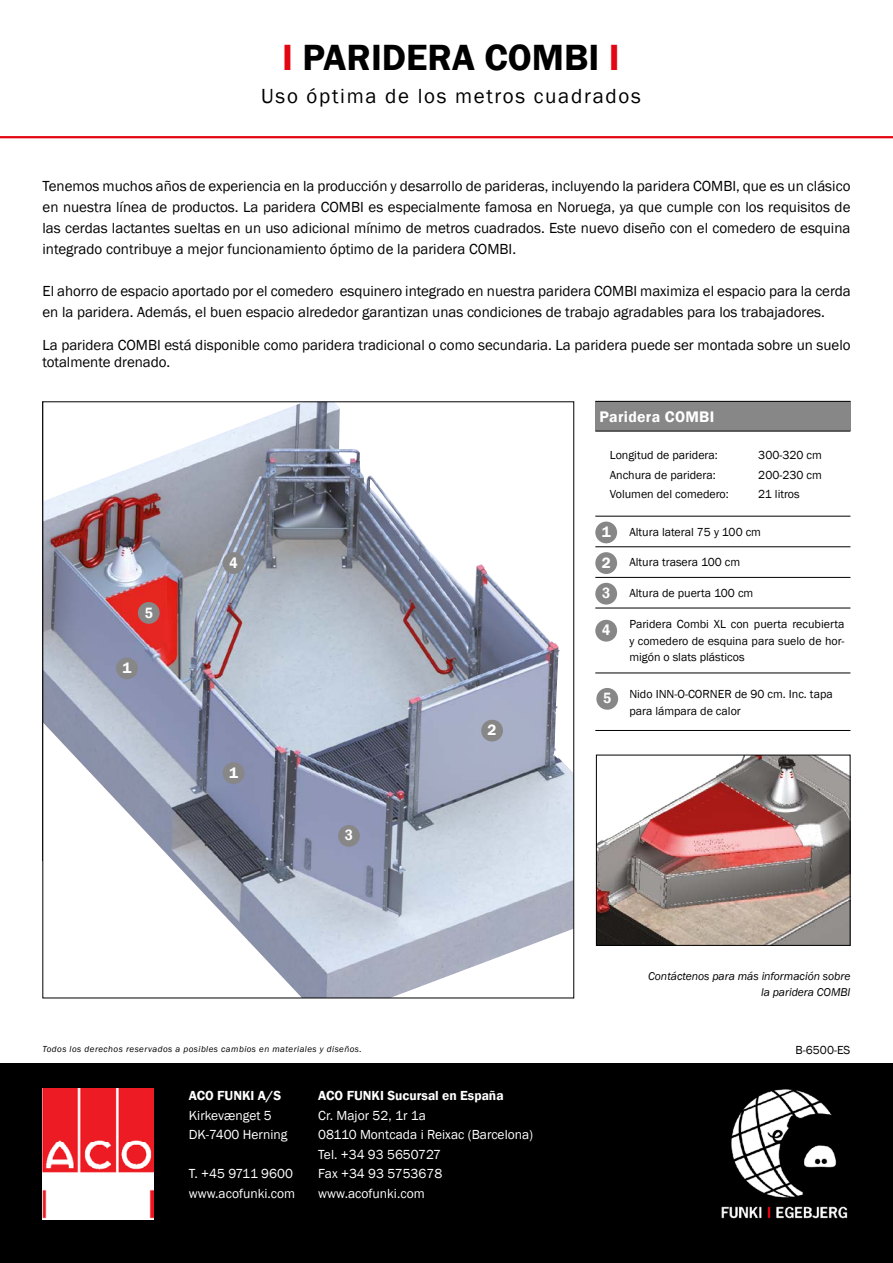
<style>
.page{position:relative;width:893px;height:1263px;background:#fff}
.page>*{position:absolute;margin:0;border:0;box-sizing:border-box;transform-origin:0 0}
.t1{font:600 37.5px "Franklin Gothic";color:#000}
.t2{font:21px "Franklin Gothic";letter-spacing:.08em;color:#000}
.t3{font:600 15.75px "Franklin Gothic";letter-spacing:.02em;color:#fff}
.t4{font:600 15.3px/30.6px "Franklin Gothic";color:#fff;text-align:justify}
.t5{font:600 15.3px "Franklin Gothic";color:#fff;scale:.9 1}
.t6{font:15px/21px "Franklin Gothic";letter-spacing:-.005em;color:#000}
.t7{font:13.5px/19.6px "Franklin Gothic";color:#fff}
.t8{font:600 13.5px "Franklin Gothic";color:#fff}
.t9{font:12px/16.5px "Franklin Gothic";color:#000;text-align:justify}
.t10{font:italic 11.7px/15.8px "Franklin Gothic";letter-spacing:-.005em;color:#000;text-align:right}
.t11{font:italic 9px "Franklin Gothic";letter-spacing:.05em;color:#000}
.s1{color:#e30613}
</style>
<div class="page">
<div style="left:0;top:1063px;width:893px;height:200px;background:#000"></div>
<img style="left:43px;top:1089px;width:110px;height:130px">
<img style="left:721px;top:1089px;width:127px;height:130px">
<hr style="left:0;top:136px;width:893px;height:2px;background:#e30613">
<img style="left:45px;top:403px;width:527px;height:593px">
<div style="left:116px;top:657px;width:22px;height:22px;background:#878787;border-radius:50%"></div>
<div style="left:223px;top:762px;width:21px;height:22px;background:#878787;border-radius:50%"></div>
<div style="left:481px;top:720px;width:22px;height:21px;background:#878787;border-radius:50%"></div>
<div style="left:338px;top:825px;width:22px;height:22px;background:#878787;border-radius:50%"></div>
<div style="left:223px;top:552px;width:21px;height:22px;background:#878787;border-radius:50%"></div>
<div style="left:138px;top:602px;width:22px;height:22px;background:#878787;border-radius:50%"></div>
<img style="left:598px;top:757px;width:250px;height:186px">
<div style="left:596px;top:755px;width:254px;height:190px;border:1px solid #000"></div>
<div style="left:595px;top:401px;width:255px;height:30px;background:#878787"></div>
<hr style="left:595px;top:401px;width:255px;height:1px;background:#000">
<hr style="left:595px;top:431px;width:255px;height:1px;background:#000">
<hr style="left:595px;top:516px;width:255px;height:1px;background:#000">
<hr style="left:595px;top:546px;width:255px;height:1px;background:#000">
<hr style="left:595px;top:577px;width:255px;height:1px;background:#000">
<hr style="left:595px;top:608px;width:255px;height:1px;background:#000">
<hr style="left:595px;top:673px;width:255px;height:1px;background:#000">
<hr style="left:595px;top:730px;width:255px;height:1px;background:#000">
<div style="left:595px;top:522px;width:22px;height:21px;background:#878787;border-radius:50%"></div>
<div style="left:595px;top:552px;width:22px;height:22px;background:#878787;border-radius:50%"></div>
<div style="left:595px;top:583px;width:22px;height:22px;background:#878787;border-radius:50%"></div>
<div style="left:595px;top:620px;width:22px;height:22px;background:#878787;border-radius:50%"></div>
<div style="left:596px;top:688px;width:22px;height:22px;background:#878787;border-radius:50%"></div>
<h1 class="t1" style="left:282px;top:34px;width:339px"><span class="s1">I</span> PARIDERA COMBI <span class="s1">I</span></h1>
<h2 class="t2" style="left:261px;top:83px;width:381px">Uso óptima de los metros cuadrados</h2>
<p class="t6" style="left:43px;top:176px;width:809px;text-align:justify">Tenemos muchos años de experiencia en la producción y desarrollo de parideras, incluyendo la paridera COMBI, que es un clásico en nuestra línea de productos. La paridera COMBI es especialmente famosa en Noruega, ya que cumple con los requisitos de las cerdas lactantes sueltas en un uso adicional mínimo de metros cuadrados. Este nuevo diseño con el comedero de esquina integrado contribuye a mejor funcionamiento óptimo de la paridera COMBI.</p>
<p class="t6" style="left:43px;top:281px;width:810px">El ahorro de espacio aportado por el comedero esquinero integrado en nuestra paridera COMBI maximiza el espacio para la cerda en la paridera. Además, el buen espacio alrededor garantizan unas condiciones de trabajo agradables para los trabajadores.</p>
<p class="t6" style="left:43px;top:337px;width:809px;line-height:16.5px">La paridera COMBI está disponible como paridera tradicional o como secundaria. La paridera puede ser montada sobre un suelo totalmente drenado.</p>
<p class="t3" style="left:600px;top:407px;width:116px">Paridera COMBI</p>
<p class="t5" style="left:145px;top:603px;width:11px">5</p>
<p class="t4" style="left:123px;top:653px;width:11px">1</p>
<p class="t5" style="left:230px;top:553px;width:11px">4</p>
<p class="t4" style="left:229px;top:757px;width:11px">1</p>
<p class="t5" style="left:345px;top:826px;width:11px">3</p>
<p class="t11" style="left:43px;top:1043px;width:321px">Todos los derechos reservados a posibles cambios en materiales y diseños.</p>
<p class="t4" style="left:488px;top:715px;width:11px">2</p>
<p class="t8" style="left:189px;top:1087px;width:94px">ACO FUNKI A/S</p>
<p class="t7" style="left:189px;top:1106px;width:100px">Kirkevænget 5<br>DK-7400 Herning</p>
<p class="t7" style="left:189px;top:1164px;width:108px">T. +45 9711 9600 www.acofunki.com</p>
<p class="t8" style="left:318px;top:1087px;width:187px">ACO FUNKI Sucursal en España</p>
<p class="t7" style="left:318px;top:1106px;width:216px">Cr. Major 52, 1r 1a<br>08110 Montcada i Reixac (Barcelona)<br>Tel. +34 93 5650727<br>Fax +34 93 5753678 www.acofunki.com</p>
<p class="t9" style="left:610px;top:447px;width:110px">Longitud de paridera:</p>
<p class="t9" style="left:758px;top:447px;width:65px">300-320 cm</p>
<p class="t9" style="left:610px;top:467px;width:108px">Anchura de paridera:</p>
<p class="t9" style="left:758px;top:467px;width:65px">200-230 cm</p>
<p class="t9" style="left:610px;top:486px;width:121px">Volumen del comedero:</p>
<p class="t9" style="left:758px;top:486px;width:43px">21 litros</p>
<p class="t4" style="left:602px;top:517px;width:11px">1<br>2<br>3</p>
<p class="t5" style="left:602px;top:621px;width:11px">4</p>
<p class="t5" style="left:603px;top:689px;width:11px">5</p>
<p class="t9" style="left:629px;top:524px;width:133px">Altura lateral 75 y 100 cm</p>
<p class="t9" style="left:629px;top:554px;width:112px">Altura trasera 100 cm</p>
<p class="t9" style="left:629px;top:585px;width:126px">Altura de puerta 100 cm</p>
<p class="t9" style="left:629px;top:616px;width:217px">Paridera Combi XL con puerta recubierta y comedero de esquina para suelo de hor&shy;migón o slats plásticos</p>
<p class="t9" style="left:629px;top:686px;width:205px">Nido INN-O-CORNER de 90 cm. Inc. tapa para lámpara de calor</p>
<p class="t10" style="left:648px;top:969px;width:204px">Contáctenos para más información sobre la paridera COMBI</p>
<p class="t9" style="left:796px;top:1042px;width:56px">B-6500-ES</p>
</div>
